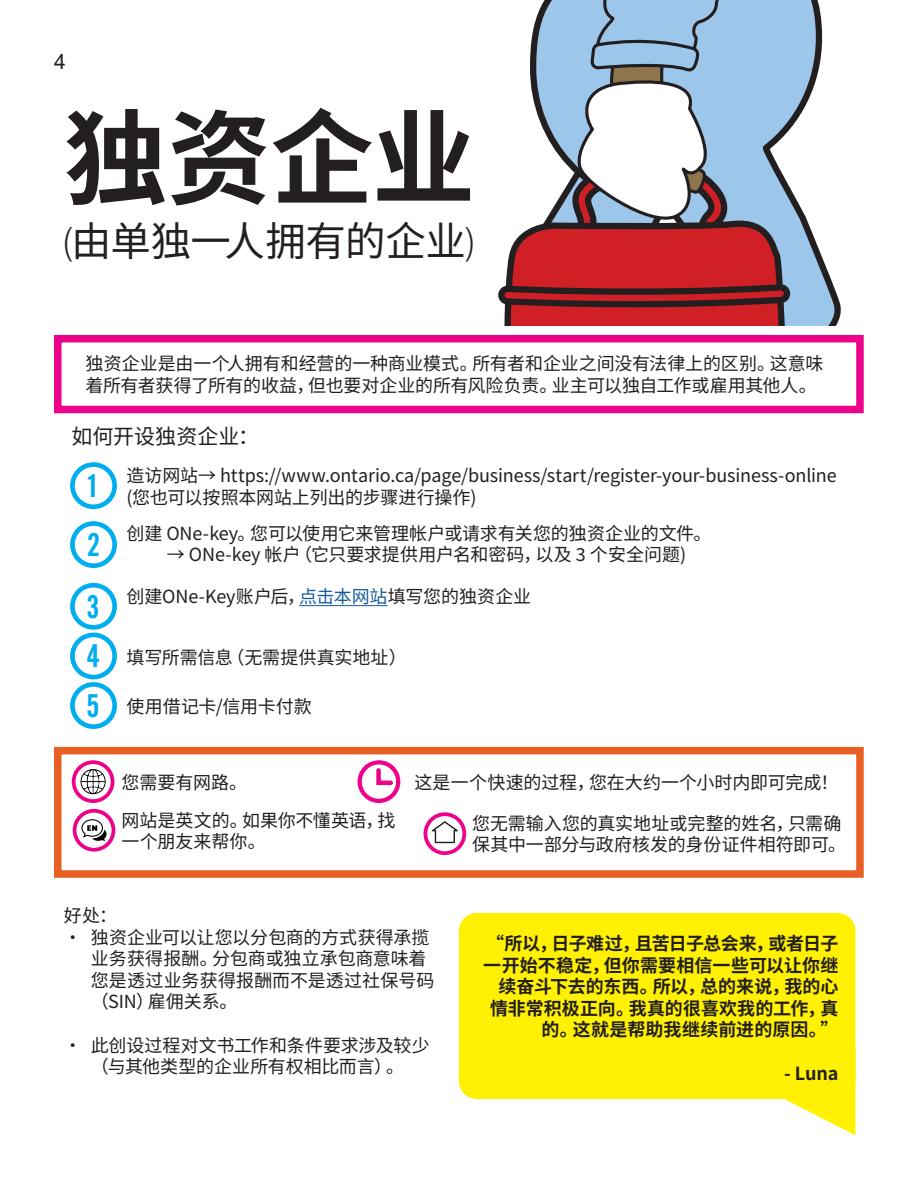
<style>
.page{position:relative;width:918px;height:1188px;background:#fff}
.page>*{position:absolute;margin:0;border:0;box-sizing:border-box;transform-origin:0 0}
.t1{font:700 103.5px "Noto Sans SC";color:#231f20}
.t2{font:40.5px "Noto Sans SC";letter-spacing:-.015em;color:#231f20}
.t3{font:600 31.95px "Alternate Gothic Cond ATF";color:#00aeef}
.t4{font:21px "Noto Sans SC";letter-spacing:-.005em;color:#231f20}
.t5{font:21px "Arial";color:#231f20}
.t6{font:18px/21.6px "Noto Sans SC";letter-spacing:-.005em;color:#231f20}
.t7{font:700 18px/21.6px "Noto Sans SC";letter-spacing:-.005em;color:#231f20;text-align:right}
.s1{font-family:"Alternate Gothic Cond ATF";font-weight:300}
.s2{color:#175d9e}
</style>
<div class="page">
<svg style="left:784px;top:1085px;width:71px;height:50px"></svg>
<div style="left:459px;top:913px;width:396px;height:186px;background:#fff101;border-radius:18px"></div>
<div style="left:54px;top:335px;width:810px;height:78px;border:8px solid #ed028c"></div>
<div style="left:70px;top:583px;width:47px;height:47px;border:5px solid #00aeef;border-radius:50%"></div>
<div style="left:70px;top:521px;width:47px;height:47px;border:5px solid #00aeef;border-radius:50%"></div>
<div style="left:70px;top:462px;width:47px;height:47px;border:5px solid #00aeef;border-radius:50%"></div>
<hr style="left:299px;top:605px;width:89px;height:1px;background:#175d9e">
<div style="left:70px;top:633px;width:47px;height:46px;border:5px solid #00aeef;border-radius:50%"></div>
<div style="left:70px;top:682px;width:47px;height:47px;border:5px solid #00aeef;border-radius:50%"></div>
<svg style="left:81px;top:769px;width:25px;height:25px"></svg>
<div style="left:72px;top:760px;width:42px;height:43px;border:4px solid #ed028c;border-radius:50%"></div>
<div style="left:358px;top:760px;width:42px;height:43px;border:4px solid #ed028c;border-radius:50%"></div>
<svg style="left:376px;top:766px;width:19px;height:21px"></svg>
<div style="left:54px;top:747px;width:810px;height:131px;border:7px solid #e85e23"></div>
<div style="left:73px;top:809px;width:42px;height:43px;border:4px solid #ed028c;border-radius:50%"></div>
<div style="left:424px;top:812px;width:42px;height:43px;border:4px solid #ed028c;border-radius:50%"></div>
<svg style="left:793px;top:0;width:48px;height:326px"></svg>
<svg style="left:498px;top:0;width:295px;height:326px"></svg>
<svg style="left:81px;top:819px;width:26px;height:22px"></svg>
<svg style="left:432px;top:821px;width:26px;height:22px"></svg>
<p class="t5" style="left:54px;top:47px;width:13px">4</p>
<p class="t1" style="left:64px;top:100px;width:413px">独资企业</p>
<p class="t2" style="left:64px;top:219px;width:412px"><span class="s1">(</span>由单独一人拥有的企业<span class="s1">)</span></p>
<p class="t6" style="left:86px;top:353px;width:740px">独资企业是由一个人拥有和经营的一种商业模式。所有者和企业之间没有法律上的区别。这意味着所有者获得了所有的收益，但也要对企业的所有风险负责。业主可以独自工作或雇用其他人。</p>
<p class="t4" style="left:72px;top:424px;width:189px">如何开设独资企业：</p>
<p class="t3" style="left:88px;top:465px;width:10px">1</p>
<p class="t6" style="left:127px;top:465px;width:712px">造访网站→ https://www.ontario.ca/page/business/start/register-your-business-online</p>
<p class="t6" style="left:127px;top:487px;width:351px">(您也可以按照本网站上列出的步骤进行操作)</p>
<p class="t3" style="left:87px;top:524px;width:14px">2</p>
<p class="t6" style="left:127px;top:523px;width:586px">创建 ONe-key。您可以使用它来管理帐户或请求有关您的独资企业的文件。</p>
<p class="t6" style="left:167px;top:544px;width:521px">→ ONe-key 帐户（它只要求提供用户名和密码，以及 3 个安全问题)</p>
<p class="t3" style="left:87px;top:586px;width:14px">3</p>
<p class="t6" style="left:127px;top:586px;width:406px">创建ONe-Key账户后，<span class="s2">点击本网站</span>填写您的独资企业</p>
<p class="t3" style="left:87px;top:636px;width:14px">4</p>
<p class="t6" style="left:127px;top:647px;width:282px">填写所需信息（无需提供真实地址）</p>
<p class="t3" style="left:87px;top:685px;width:14px">5</p>
<p class="t6" style="left:127px;top:696px;width:187px">使用借记卡/信用卡付款</p>
<p class="t6" style="left:122px;top:772px;width:127px">您需要有网路。</p>
<p class="t6" style="left:414px;top:772px;width:426px">这是一个快速的过程，您在大约一个小时内即可完成！</p>
<p class="t6" style="left:472px;top:813px;width:376px">您无需输入您的真实地址或完整的姓名，只需确保其中一部分与政府核发的身份证件相符即可。</p>
<p class="t6" style="left:122px;top:810px;width:275px">网站是英文的。如果你不懂英语，找一个朋友来帮你。</p>
<p class="t6" style="left:64px;top:905px;width:55px">好处：</p>
<p class="t6" style="left:91px;top:927px;width:345px;text-indent:-27px">• 独资企业可以让您以分包商的方式获得承揽业务获得报酬。分包商或独立承包商意味着您是透过业务获得报酬而不是透过社保号码（SIN）雇佣关系。</p>
<p class="t6" style="left:64px;top:1035px;width:367px;text-align:center">• 此创设过程对文书工作和条件要求涉及较少（与其他类型的企业所有权相比而言）。</p>
<p class="t7" style="left:483px;top:933px;width:357px">“所以，日子难过，且苦日子总会来，或者日子一开始不稳定，但你需要相信一些可以让你继续奋斗下去的东西。所以，总的来说，我的心情非常积极正向。我真的很喜欢我的工作，真的。这就是帮助我继续前进的原因。”</p>
<p class="t7" style="left:784px;top:1063px;width:56px">- Luna</p>
</div>
